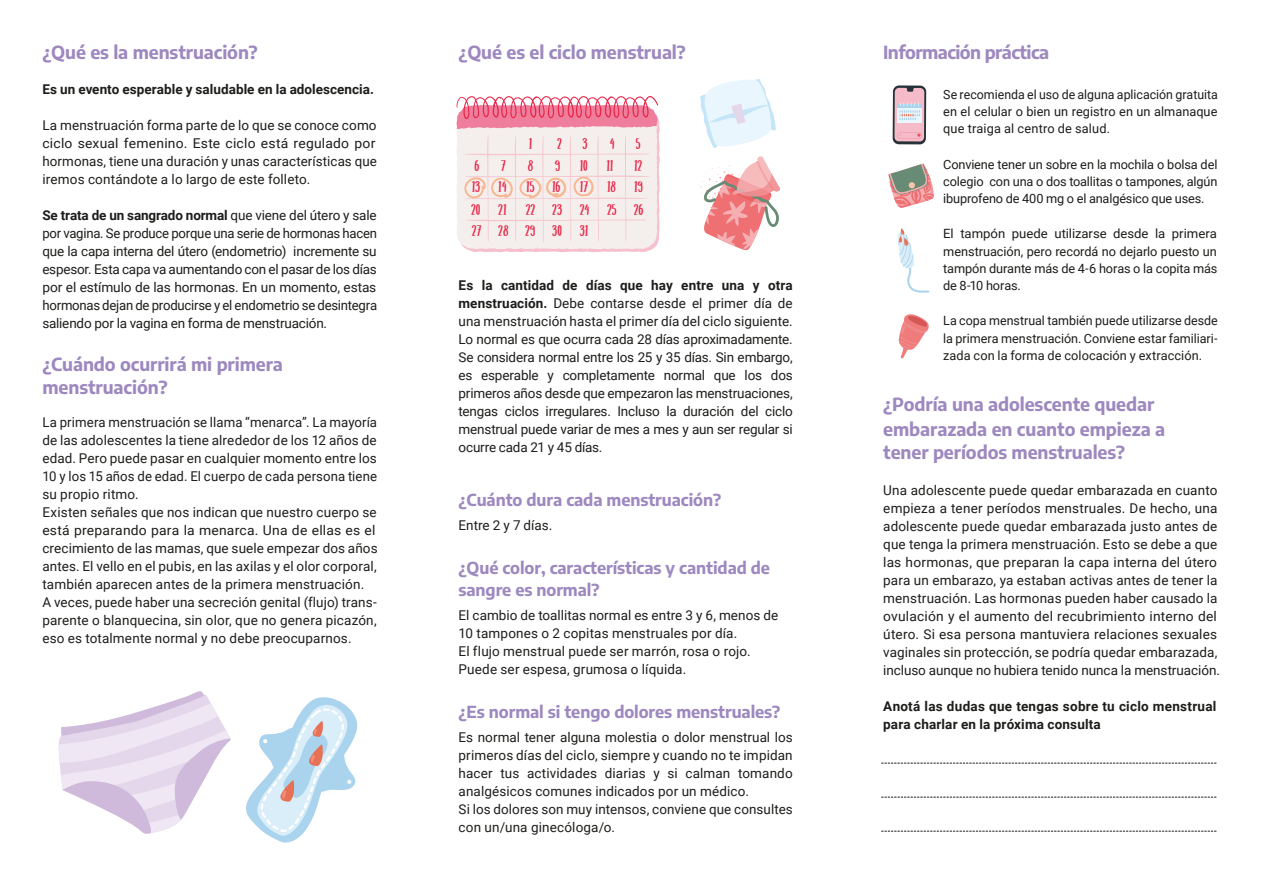
<style>
.page{position:relative;width:1263px;height:893px;background:#fff}
.page>*{position:absolute;margin:0;border:0;box-sizing:border-box;transform-origin:0 0}
.t1{font:700 18px/22.5px "Encode Sans";letter-spacing:-.005em;color:#9d88bf}
.t2{font:700 18px "Encode Sans";letter-spacing:-.03em;color:#9d88bf}
.t3{font:700 16.5px/22.5px "Encode Sans";letter-spacing:-.005em;color:#9d88bf}
.t4{font:15.6px/22px "SUBSCRIBER";color:#e6274a;text-align:justify}
.t5{font:13.5px/18px "Roboto";letter-spacing:.01em;color:#1d1d1b}
.t6{font:700 13.5px/18px "Roboto";letter-spacing:.01em;color:#1d1d1b}
.t7{font:12.75px/17.2px "Roboto";letter-spacing:-.005em;color:#1d1d1b;text-align:justify}
.s1{font-weight:700}
</style>
<div class="page">
<svg style="left:246px;top:697px;width:112px;height:146px"></svg>
<svg style="left:456px;top:96px;width:204px;height:156px;background:#f3d7da"></svg>
<svg style="left:58px;top:691px;width:173px;height:143px"></svg>
<svg style="left:888px;top:164px;width:46px;height:44px"></svg>
<svg style="left:893px;top:85px;width:33px;height:59px"></svg>
<svg style="left:894px;top:88px;width:30px;height:53px;background:#e3c1cd"></svg>
<svg style="left:898px;top:314px;width:31px;height:45px"></svg>
<svg style="left:898px;top:228px;width:31px;height:65px"></svg>
<svg style="left:700px;top:156px;width:80px;height:94px"></svg>
<svg style="left:700px;top:79px;width:76px;height:69px"></svg>
<svg style="left:881px;top:831px;width:335px;height:1px"></svg>
<svg style="left:881px;top:797px;width:335px;height:1px"></svg>
<svg style="left:881px;top:763px;width:335px;height:1px"></svg>
<h1 class="t1" style="left:42px;top:40px;width:217px">¿Qué es la menstruación?</h1>
<p class="t6" style="left:42px;top:79px;width:333px">Es un evento esperable y saludable en la adolescencia.</p>
<p class="t5" style="left:42px;top:115px;width:336px;text-align:justify">La menstruación forma parte de lo que se conoce como ciclo sexual femenino. Este ciclo está regulado por hormonas, tiene una duración y unas características que iremos contándote a lo largo de este folleto.</p>
<p class="t5" style="left:42px;top:205px;width:336px;text-align:justify"><span class="s1">Se trata de un sangrado normal</span> que viene del útero y sale por vagina. Se produce porque una serie de hormonas hacen que la capa interna del útero (endometrio) incremente su espesor. Esta capa va aumentando con el pasar de los días por el estímulo de las hormonas. En un momento, estas hormonas dejan de producirse y el endometrio se desintegra saliendo por la vagina en forma de menstruación.</p>
<h1 class="t1" style="left:42px;top:352px;width:242px">¿Cuándo ocurrirá mi primera menstruación?</h1>
<p class="t5" style="left:42px;top:412px;width:337px">La primera menstruación se llama “menarca”. La mayoría de las adolescentes la tiene alrededor de los 12 años de edad. Pero puede pasar en cualquier momento entre los 10 y los 15 años de edad. El cuerpo de cada persona tiene su propio ritmo.<br>Existen señales que nos indican que nuestro cuerpo se está preparando para la menarca. Una de ellas es el crecimiento de las mamas, que suele empezar dos años antes. El vello en el pubis, en las axilas y el olor corporal, también aparecen antes de la primera menstruación.<br>A veces, puede haber una secreción genital (flujo) trans&shy;parente o blanquecina, sin olor, que no genera picazón, eso es totalmente normal y no debe preocuparnos.</p>
<h1 class="t1" style="left:458px;top:40px;width:229px">¿Qué es el ciclo menstrual?</h1>
<p class="t4" style="left:529px;top:132px;width:5px">1</p>
<p class="t4" style="left:557px;top:132px;width:6px">2</p>
<p class="t4" style="left:582px;top:132px;width:7px">3</p>
<p class="t4" style="left:610px;top:132px;width:6px">4</p>
<p class="t4" style="left:636px;top:132px;width:6px">5</p>
<p class="t4" style="left:474px;top:154px;width:6px">6</p>
<p class="t4" style="left:501px;top:154px;width:7px">7</p>
<p class="t4" style="left:528px;top:154px;width:7px">8</p>
<p class="t4" style="left:555px;top:154px;width:7px">9</p>
<p class="t4" style="left:580px;top:154px;width:35px">10 11</p>
<p class="t4" style="left:634px;top:154px;width:10px">12</p>
<p class="t4" style="left:472px;top:175px;width:36px">13 14</p>
<p class="t4" style="left:471px;top:175px;width:174px;text-indent:55px">15 16 17 18 19<br>20 21 22 23 24 25 26<br>27 28 29 30 31</p>
<p class="t5" style="left:458px;top:276px;width:336px;text-align:justify"><span class="s1">Es la cantidad de días que hay entre una y otra menstruación.</span> Debe contarse desde el primer día de una menstruación hasta el primer día del ciclo siguiente.<br>Lo normal es que ocurra cada 28 días aproximadamente.<br>Se considera normal entre los 25 y 35 días. Sin embargo, es esperable y completamente normal que los dos primeros años desde que empezaron las menstruaciones, tengas ciclos irregulares. Incluso la duración del ciclo menstrual puede variar de mes a mes y aun ser regular si ocurre cada 21 y 45 días.</p>
<p class="t3" style="left:458px;top:488px;width:264px">¿Cuánto dura cada menstruación?</p>
<p class="t5" style="left:458px;top:516px;width:95px">Entre 2 y 7 días.</p>
<p class="t3" style="left:458px;top:555px;width:313px">¿Qué color, características y cantidad de sangre es normal?</p>
<p class="t5" style="left:458px;top:606px;width:321px">El cambio de toallitas normal es entre 3 y 6, menos de 10 tampones o 2 copitas menstruales por día.<br>El flujo menstrual puede ser marrón, rosa o rojo.<br>Puede ser espesa, grumosa o líquida.</p>
<p class="t3" style="left:458px;top:699px;width:323px">¿Es normal si tengo dolores menstruales?</p>
<p class="t5" style="left:458px;top:727px;width:336px">Es normal tener alguna molestia o dolor menstrual los primeros días del ciclo, siempre y cuando no te impidan hacer tus actividades diarias y si calman tomando analgésicos comunes indicados por un médico.<br>Si los dolores son muy intensos, conviene que consultes con un/una ginecóloga/o.</p>
<h1 class="t2" style="left:883px;top:40px;width:167px">Información práctica</h1>
<p class="t7" style="left:943px;top:85px;width:276px">Se recomienda el uso de alguna aplicación gratuita en el celular o bien un registro en un almanaque que traiga al centro de salud.</p>
<p class="t7" style="left:943px;top:155px;width:276px">Conviene tener un sobre en la mochila o bolsa del colegio con una o dos toallitas o tampones, algún ibuprofeno de 400 mg o el analgésico que uses.</p>
<p class="t7" style="left:943px;top:225px;width:276px">El tampón puede utilizarse desde la primera menstruación, pero recordá no dejarlo puesto un tampón durante más de 4-6 horas o la copita más de 8-10 horas.</p>
<p class="t7" style="left:943px;top:312px;width:276px">La copa menstrual también puede utilizarse desde la primera menstruación. Conviene estar familiari&shy;zada con la forma de colocación y extracción.</p>
<h1 class="t1" style="left:883px;top:391px;width:283px;line-height:25.5px">¿Podría una adolescente quedar embarazada en cuanto empieza a</h1>
<h1 class="t1" style="left:883px;top:440px;width:243px">tener períodos menstruales?</h1>
<p class="t5" style="left:883px;top:481px;width:338px">Una adolescente puede quedar embarazada en cuanto empieza a tener períodos menstruales. De hecho, una adolescente puede quedar embarazada justo antes de que tenga la primera menstruación. Esto se debe a que las hormonas, que preparan la capa interna del útero para un embarazo, ya estaban activas antes de tener la menstruación. Las hormonas pueden haber causado la ovulación y el aumento del recubrimiento interno del útero. Si esa persona mantuviera relaciones sexuales vaginales sin protección, se podría quedar embarazada, incluso aunque no hubiera tenido nunca la menstruación.</p>
<p class="t6" style="left:883px;top:697px;width:335px">Anotá las dudas que tengas sobre tu ciclo menstrual para charlar en la próxima consulta</p>
</div>
